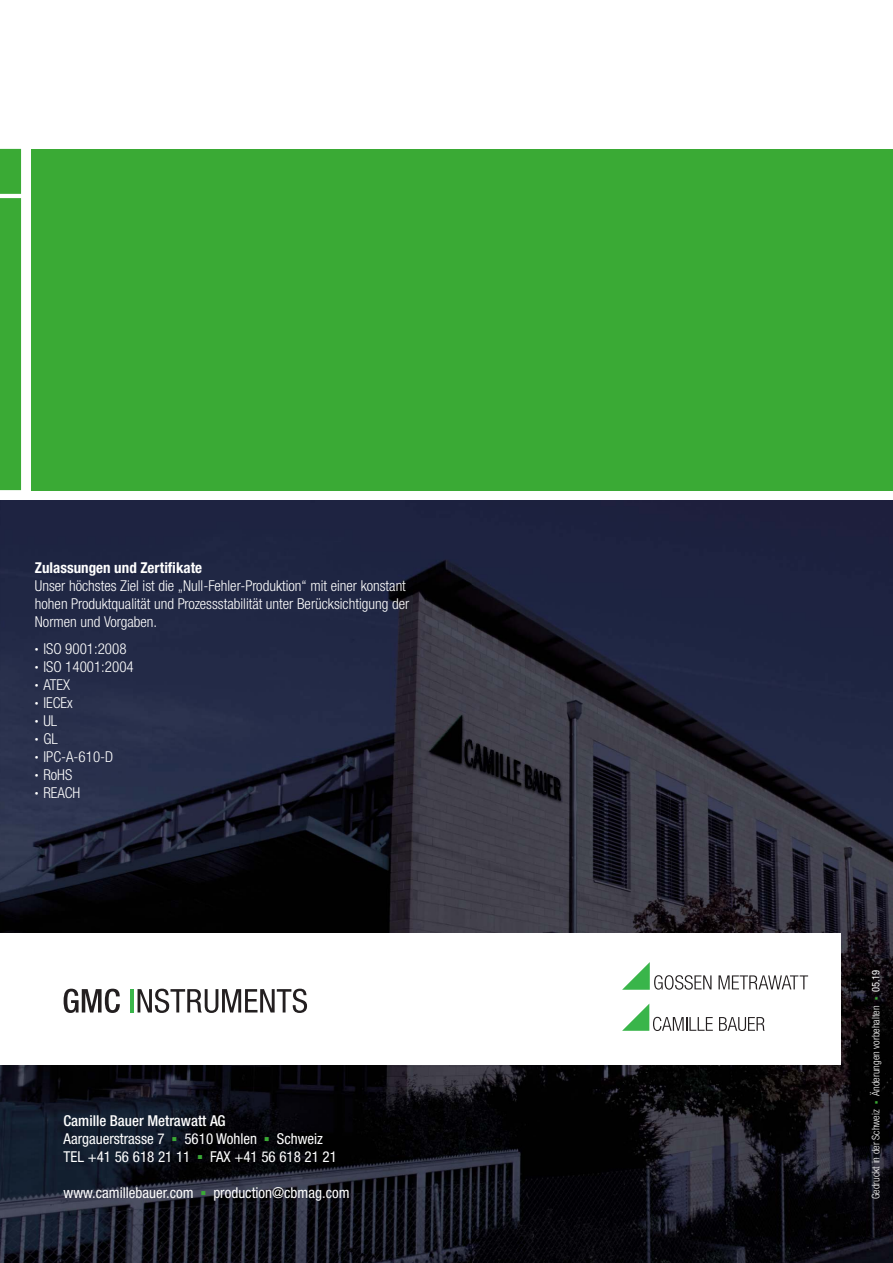
<style>
.page{position:relative;width:893px;height:1263px;background:#fff}
.page>*{position:absolute;margin:0;border:0;box-sizing:border-box;transform-origin:0 0}
.t1{font:300 condensed 15px/18px "Helvetica Neue LTW1 G";color:#fff}
.t2{font:condensed 15px/18px "Helvetica Neue LTW1 G";color:#fff}
.t3{font:700 condensed 15px "Helvetica Neue LTW1 G";color:#fff}
.t4{font:300 condensed 10.5px "Helvetica Neue LTW1 G";color:#fff}
.s1{font-size:7.5px}
.s2{font-weight:500}
.s3{font-family:"Arial";font-weight:700;font-stretch:normal;color:#3aaa35}
.s4{font-family:"Arial";font-weight:700;font-stretch:normal;font-size:9px;color:#3aaa35}
.s5{font-weight:400}
</style>
<div class="page">
<img style="left:0;top:501px;width:892px;height:762px">
<div style="left:32px;top:149px;width:860px;height:341px;background:#3aaa35"></div>
<div style="left:0;top:933px;width:840px;height:132px;background:#fff"></div>
<svg style="left:718px;top:975px;width:90px;height:14px"></svg>
<svg style="left:622px;top:962px;width:89px;height:28px"></svg>
<svg style="left:622px;top:1004px;width:90px;height:27px"></svg>
<svg style="left:719px;top:1017px;width:45px;height:14px"></svg>
<div style="left:0;top:149px;width:21px;height:341px;background:#3aaa35"></div>
<hr style="left:130px;top:989px;width:4px;height:24px;background:#39b54a">
<svg style="left:64px;top:989px;width:56px;height:24px"></svg>
<svg style="left:137px;top:989px;width:170px;height:24px"></svg>
<p class="t3" style="left:35px;top:562px;width:169px">Zulassungen und Zertifikate</p>
<p class="t1" style="left:35px;top:579px;width:376px">Unser höchstes Ziel ist die „Null-Fehler-Produktion“ mit einer konstant hohen Produktqualität und Prozessstabilität unter Berücksichtigung der<br>Normen und Vorgaben.</p>
<p class="t1" style="left:35px;top:641px;width:93px"><span class="s1">•</span> ISO 9001:2008</p>
<p class="t1" style="left:35px;top:659px;width:100px"><span class="s1">•</span> ISO 14001:2004</p>
<p class="t1" style="left:35px;top:677px;width:37px"><span class="s1">•</span> ATEX</p>
<p class="t1" style="left:35px;top:695px;width:39px"><span class="s1">•</span> IECEx</p>
<p class="t1" style="left:35px;top:713px;width:24px"><span class="s1">•</span> UL</p>
<p class="t1" style="left:35px;top:731px;width:24px"><span class="s1">•</span> GL</p>
<p class="t1" style="left:35px;top:749px;width:80px"><span class="s1">•</span> IPC-A-610-D</p>
<p class="t1" style="left:35px;top:767px;width:39px"><span class="s1">•</span> RoHS</p>
<p class="t1" style="left:35px;top:785px;width:47px"><span class="s1">•</span> REACH</p>
<p class="t2" style="left:64px;top:1114px;width:275px"><span class="s2">Camille Bauer Metrawatt AG<br></span>Aargauerstrasse 7 <span class="s3">▪</span> 5610 Wohlen <span class="s3">▪</span> Schweiz<br>TEL +41 56 618 21 11 <span class="s3">▪</span> FAX +41 56 618 21 21</p>
<p class="t2" style="left:64px;top:1186px;width:287px">www.camillebauer.com <span class="s3">▪</span> production@cbmag.com</p>
<p class="t4" style="left:871px;top:1199px;width:231px;rotate:-90deg">Gedruckt in der Schweiz <span class="s4">▪</span> Änderungen vorbehalten <span class="s4">▪</span> <span class="s5">05.19</span></p>
</div>
